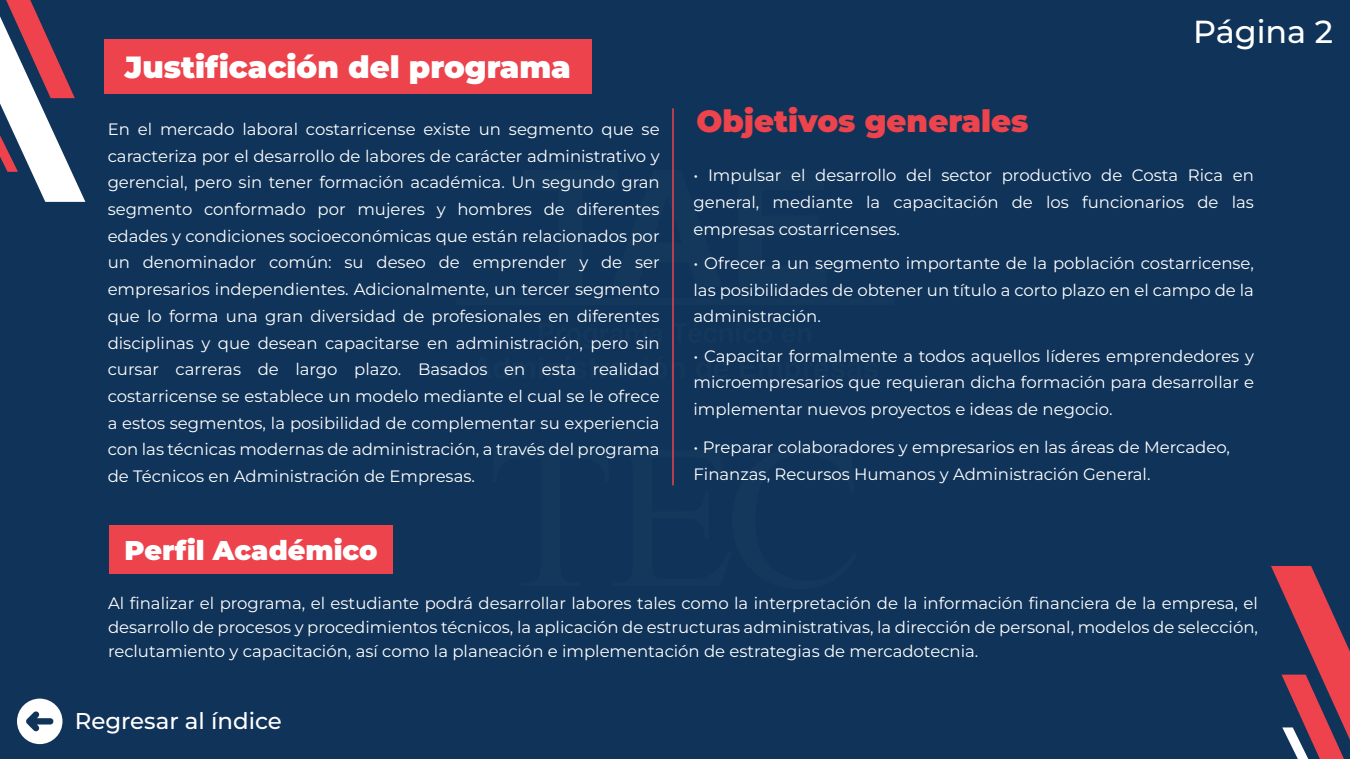
<style>
.page{position:relative;width:1350px;height:759px;background:#103359}
.page>*{position:absolute;margin:0;border:0;box-sizing:border-box;transform-origin:0 0}
.t1{font:500 31.8px "Montserrat";color:#fff}
.t2{font:900 30.6px "Montserrat";color:#fff}
.t3{font:900 30.6px "Montserrat";color:#ed434c}
.t4{font:900 27.15px "Montserrat";color:#fff}
.t5{font:500 22.95px "Montserrat";color:#fff}
.t6{font:16.5px/26.7px "Montserrat";color:#fff;text-align:justify}
</style>
<div class="page">
<div style="left:456px;top:298px;width:438px;height:7px;background:#14375c"></div>
<div style="left:110px;top:525px;width:283px;height:48px;background:#ed434c"></div>
<div style="left:104px;top:39px;width:487px;height:54px;background:#ed434c"></div>
<hr style="left:672px;top:109px;width:2px;height:376px;background:#ed434c">
<svg style="left:17px;top:698px;width:46px;height:46px"></svg>
<svg style="left:1271px;top:566px;width:79px;height:193px"></svg>
<svg style="left:0;top:0;width:85px;height:202px"></svg>
<h2 class="t2" style="left:125px;top:44px;width:448px">Justificación del programa</h2>
<p class="t6" style="left:108px;top:115px;width:554px">En el mercado laboral costarricense existe un segmento que se caracteriza por el desarrollo de labores de carácter administrativo y gerencial, pero sin tener formación académica. Un segundo gran segmento conformado por mujeres y hombres de diferentes edades y condiciones socioeconómicas que están relacionados por un denominador común: su deseo de emprender y de ser empresarios independientes. Adicionalmente, un tercer segmento que lo forma una gran diversidad de profesionales en diferentes disciplinas y que desean capacitarse en administración, pero sin cursar carreras de largo plazo. Basados en esta realidad costarricense se establece un modelo mediante el cual se le ofrece a estos segmentos, la posibilidad de complementar su experiencia con las técnicas modernas de administración, a través del programa de Técnicos en Administración de Empresas.</p>
<h3 class="t4" style="left:124px;top:529px;width:254px">Perfil Académico</h3>
<h2 class="t3" style="left:696px;top:98px;width:334px">Objetivos generales</h2>
<h1 class="t1" style="left:1193px;top:10px;width:142px">Página 2</h1>
<p class="t6" style="left:694px;top:162px;width:562px">• Impulsar el desarrollo del sector productivo de Costa Rica en general, mediante la capacitación de los funcionarios de las empresas costarricenses.</p>
<p class="t6" style="left:694px;top:249px;width:562px">• Ofrecer a un segmento importante de la población costarricense, las posibilidades de obtener un título a corto plazo en el campo de la administración.</p>
<p class="t6" style="left:694px;top:342px;width:562px">• Capacitar formalmente a todos aquellos líderes emprendedores y microempresarios que requieran dicha formación para desarrollar e implementar nuevos proyectos e ideas de negocio.</p>
<p class="t6" style="left:694px;top:433px;width:538px">• Preparar colaboradores y empresarios en las áreas de Mercadeo,<br>Finanzas, Recursos Humanos y Administración General.</p>
<p class="t6" style="left:108px;top:591px;width:1152px;line-height:23.7px">Al finalizar el programa, el estudiante podrá desarrollar labores tales como la interpretación de la información financiera de la empresa, el desarrollo de procesos y procedimientos técnicos, la aplicación de estructuras administrativas, la dirección de personal, modelos de selección, reclutamiento y capacitación, así como la planeación e implementación de estrategias de mercadotecnia.</p>
<h3 class="t5" style="left:75px;top:705px;width:209px">Regresar al índice</h3>
</div>
